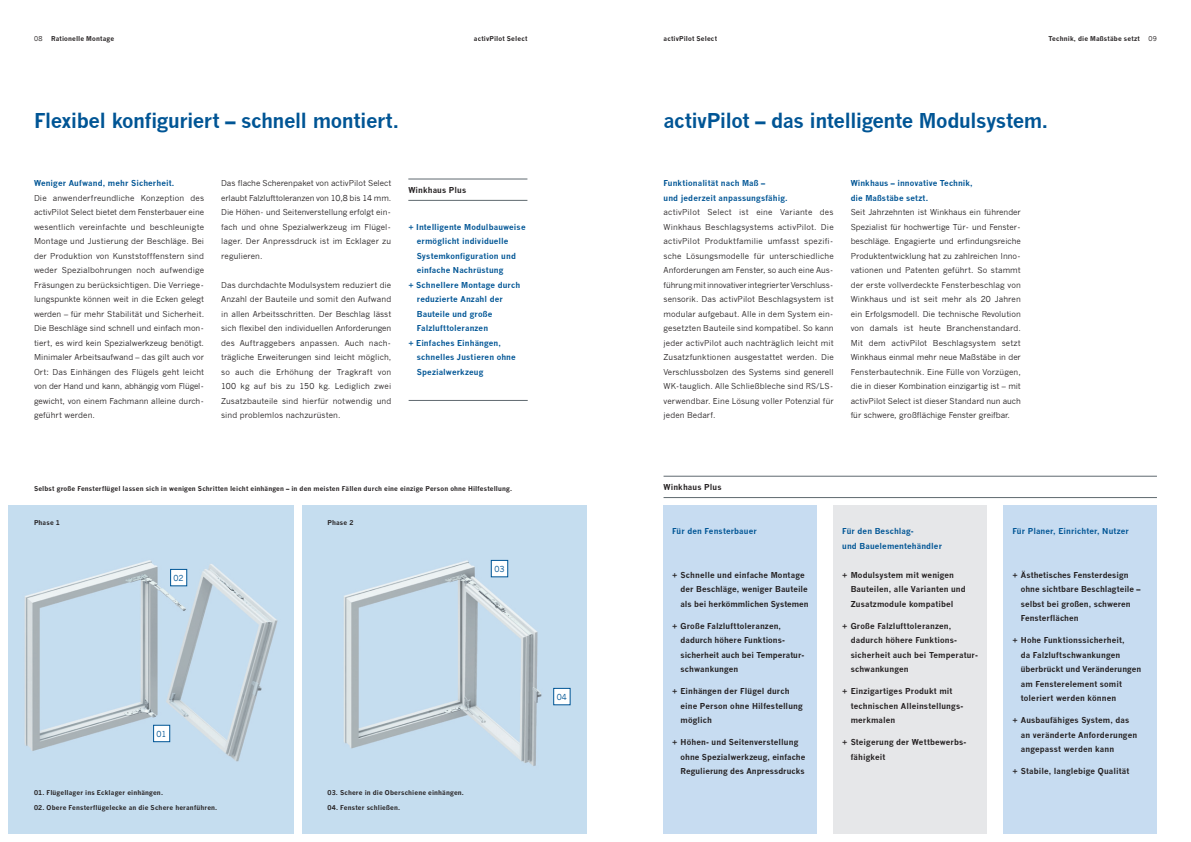
<style>
.page{position:relative;width:1191px;height:842px;background:#fff}
.page>*{position:absolute;margin:0;border:0;box-sizing:border-box;transform-origin:0 0}
.Headlines{font:700 20px "News Gothic";letter-spacing:-.03em;color:#005595}
.t1{font:8.1px "News Gothic";color:#005595}
.Zwischenhead{font:8px/14.5px "News Gothic";letter-spacing:.005em;color:#231f20;text-align:justify}
.Fließtext{font:8px/14.5px "News Gothic";letter-spacing:.01em;color:#231f20;text-align:justify}
.Marginalie_WH_Plus{font:700 8px/14.5px "News Gothic";letter-spacing:.01em;color:#231f20}
.Marginalie_WH_Plus_S{font:700 8px/14.5px "News Gothic";letter-spacing:.015em;color:#005595}
.Zwischenhead-2{font:700 8px/14.5px "News Gothic";letter-spacing:.015em;color:#005595}
.Marginalie_WH_Plus-2{font:700 8px/14.5px "News Gothic";letter-spacing:.015em;color:#005595}
.Marginalie_WH_Plus_H{font:700 8px "News Gothic";letter-spacing:.015em;color:#231f20}
.Fließtext_6_5_pt{font:700 6.5px "News Gothic";letter-spacing:.02em;color:#231f20}
.Navigationszeile_lin{font:700 6.5px "News Gothic";letter-spacing:.02em;color:#231f20}
.Navigationszeile_rec{font:700 6.5px "News Gothic";letter-spacing:.02em;color:#231f20}
.Navigationszeile_lin-2{font:6.5px "News Gothic";color:#231f20}
.Navigationszeile_rec-2{font:6.5px "News Gothic";color:#231f20}
.s1{color:#3e3e3f}
</style>
<div class="page">
<img style="left:9px;top:505px;width:284px;height:328px">
<img style="left:302px;top:505px;width:285px;height:328px">
<hr style="left:408px;top:400px;width:120px;height:1px;background:#5f696f">
<hr style="left:408px;top:200px;width:119px;height:1px;background:#5f696f">
<hr style="left:408px;top:179px;width:119px;height:1px;background:#5f696f">
<div style="left:153px;top:725px;width:17px;height:17px;background:#fff;border:1px solid #005595"></div>
<div style="left:170px;top:569px;width:17px;height:17px;background:#fff;border:1px solid #005595"></div>
<div style="left:553px;top:688px;width:17px;height:17px;background:#fff;border:1px solid #005595"></div>
<div style="left:491px;top:560px;width:17px;height:17px;background:#fff;border:1px solid #005595"></div>
<div style="left:1003px;top:505px;width:154px;height:328px;background:#c7dcf1"></div>
<div style="left:663px;top:505px;width:153px;height:328px;background:#c7dcf1"></div>
<div style="left:833px;top:505px;width:153px;height:328px;background:#e6e7e9"></div>
<hr style="left:663px;top:476px;width:494px;height:1px;background:#5f696f">
<hr style="left:663px;top:497px;width:494px;height:1px;background:#5f696f">
<p class="Navigationszeile_lin-2" style="left:34px;top:35px;width:10px">08</p>
<p class="Navigationszeile_lin" style="left:51px;top:35px;width:65px">Rationelle Montage</p>
<p class="Navigationszeile_rec" style="left:474px;top:35px;width:55px">activPilot Select</p>
<p class="Headlines" style="left:34px;top:108px;width:366px">Flexibel konfiguriert – schnell montiert.</p>
<p class="Zwischenhead-2" style="left:34px;top:176px;width:142px">Weniger Aufwand, mehr Sicherheit.</p>
<p class="Zwischenhead" style="left:34px;top:190px;width:172px">Die anwenderfreundliche Konzeption des activPilot Select bietet dem Fensterbauer eine wesentlich vereinfachte und beschleunigte Montage und Justierung der Beschläge. Bei der Produktion von Kunststofffenstern sind weder Spezialbohrungen noch aufwendige Fräsungen zu berücksichtigen. Die Verriege&shy;lungspunkte können weit in die Ecken gelegt werden – für mehr Stabilität und Sicherheit.<br>Die Beschläge sind schnell und einfach mon&shy;tiert, es wird kein Spezialwerkzeug benötigt.<br>Minimaler Arbeitsaufwand – das gilt auch vor Ort: Das Einhängen des Flügels geht leicht von der Hand und kann, abhängig vom Flügel&shy;gewicht, von einem Fachmann alleine durch&shy;geführt werden.</p>
<p class="Fließtext" style="left:221px;top:176px;width:172px">Das flache Scherenpaket von activPilot Select erlaubt Falzlufttoleranzen von 10,8 bis 14 mm.<br>Die Höhen<span class="s1">-</span> und Seitenverstellung erfolgt ein&shy;fach und ohne Spezialwerkzeug im Flügel&shy;lager. Der Anpressdruck ist im Ecklager zu regulieren.</p>
<p class="Fließtext" style="left:221px;top:277px;width:172px">Das durchdachte Modulsystem reduziert die Anzahl der Bauteile und somit den Aufwand in allen Arbeitsschritten. Der Beschlag lässt sich flexibel den individuellen Anforderungen des Auftraggebers anpassen. Auch nach&shy;trägliche Erweiterungen sind leicht möglich, so auch die Erhöhung der Tragkraft von 100 kg auf bis zu 150 kg. Lediglich zwei Zusatzbauteile sind hierfür notwendig und sind problemlos nachzurüsten.</p>
<p class="Marginalie_WH_Plus_H" style="left:408px;top:185px;width:60px">Winkhaus Plus</p>
<p class="Marginalie_WH_Plus_S" style="left:417px;top:219px;width:110px;text-indent:-9px">+ Intelligente Modulbauweise ermöglicht individuelle<br>Systemkonfiguration und</p>
<p class="Marginalie_WH_Plus_S" style="left:417px;top:263px;width:88px">einfache Nachrüstung</p>
<p class="Marginalie_WH_Plus_S" style="left:417px;top:277px;width:105px;text-indent:-9px">+ Schnellere Montage durch reduzierte Anzahl der<br>Bauteile und große</p>
<p class="Marginalie_WH_Plus_S" style="left:417px;top:321px;width:73px">Falzlufttoleranzen</p>
<p class="Marginalie_WH_Plus_S" style="left:417px;top:335px;width:100px;text-indent:-9px">+ Einfaches Einhängen, schnelles Justieren ohne<br>Spezialwerkzeug</p>
<p class="Fließtext_6_5_pt" style="left:34px;top:484px;width:479px">Selbst große Fensterflügel lassen sich in wenigen Schritten leicht einhängen – in den meisten Fällen durch eine einzige Person ohne Hilfestellung.</p>
<p class="Fließtext_6_5_pt" style="left:34px;top:519px;width:27px">Phase 1</p>
<p class="Fließtext_6_5_pt" style="left:327px;top:519px;width:27px">Phase 2</p>
<p class="t1" style="left:174px;top:573px;width:12px">02</p>
<p class="t1" style="left:494px;top:564px;width:12px">03</p>
<p class="t1" style="left:157px;top:729px;width:12px">01</p>
<p class="Fließtext_6_5_pt" style="left:34px;top:789px;width:130px">01. Flügellager ins Ecklager einhängen.</p>
<p class="Fließtext_6_5_pt" style="left:34px;top:803px;width:185px">02. Obere Fensterflügelecke an die Schere heranführen.</p>
<p class="Fließtext_6_5_pt" style="left:327px;top:789px;width:138px">03. Schere in die Oberschiene einhängen.</p>
<p class="Fließtext_6_5_pt" style="left:327px;top:803px;width:74px">04. Fenster schließen.</p>
<p class="t1" style="left:557px;top:692px;width:12px">04</p>
<p class="Navigationszeile_lin" style="left:663px;top:35px;width:55px">activPilot Select</p>
<p class="Navigationszeile_lin" style="left:1048px;top:35px;width:93px">Technik, die Maßstäbe setzt</p>
<p class="Navigationszeile_rec-2" style="left:1148px;top:35px;width:10px">09</p>
<p class="Headlines" style="left:663px;top:108px;width:386px">activPilot – das intelligente Modulsystem.</p>
<p class="Zwischenhead-2" style="left:663px;top:176px;width:126px">Funktionalität nach Maß –<br>und jederzeit anpassungsfähig.</p>
<p class="Zwischenhead" style="left:663px;top:205px;width:172px">activPilot Select ist eine Variante des Winkhaus Beschlagsystems activPilot. Die activPilot Produktfamilie umfasst spezifi&shy;sche Lösungsmodelle für unterschiedliche Anforderungen am Fenster, so auch eine Aus&shy;führung mit innovativer integrierter Verschluss&shy;sensorik. Das activPilot Beschlagsystem ist modular aufgebaut. Alle in dem System ein&shy;gesetzten Bauteile sind kompatibel. So kann jeder activPilot auch nachträglich leicht mit Zusatzfunktionen ausgestattet werden. Die Verschlussbolzen des Systems sind generell WK-tauglich. Alle Schließbleche sind RS/LS&shy;verwendbar. Eine Lösung voller Potenzial für jeden Bedarf.</p>
<p class="Zwischenhead-2" style="left:850px;top:176px;width:124px">Winkhaus – innovative Technik,</p>
<p class="Zwischenhead-2" style="left:850px;top:190px;width:79px">die Maßstäbe setzt.</p>
<p class="Fließtext" style="left:850px;top:205px;width:172px">Seit Jahrzehnten ist Winkhaus ein führender Spezialist für hochwertige Tür- und Fenster&shy;beschläge. Engagierte und erfindungsreiche Produktentwicklung hat zu zahlreichen Inno&shy;vationen und Patenten geführt. So stammt der erste vollverdeckte Fensterbeschlag von Winkhaus und ist seit mehr als 20 Jahren ein Erfolgsmodell. Die technische Revolution von damals ist heute Branchenstandard.<br>Mit dem activPilot Beschlagsystem setzt Winkhaus einmal mehr neue Maßstäbe in der Fensterbautechnik. Eine Fülle von Vorzügen, die in dieser Kombination einzigartig ist – mit activPilot Select ist dieser Standard nun auch für schwere, großflächige Fenster greifbar.</p>
<p class="Marginalie_WH_Plus_H" style="left:663px;top:482px;width:60px">Winkhaus Plus</p>
<p class="Marginalie_WH_Plus-2" style="left:672px;top:524px;width:86px">Für den Fensterbauer</p>
<p class="Marginalie_WH_Plus" style="left:680px;top:567px;width:129px;text-indent:-9px">+ Schnelle und einfache Montage der Beschläge, weniger Bauteile als bei herkömmlichen Systemen</p>
<p class="Marginalie_WH_Plus" style="left:672px;top:618px;width:111px">+ Große Falzlufttoleranzen,</p>
<p class="Marginalie_WH_Plus" style="left:680px;top:633px;width:125px">dadurch höhere Funktions&shy;sicherheit auch bei Temperatur&shy;schwankungen</p>
<p class="Marginalie_WH_Plus" style="left:680px;top:684px;width:124px;text-indent:-9px">+ Einhängen der Flügel durch eine Person ohne Hilfestellung möglich</p>
<p class="Marginalie_WH_Plus" style="left:680px;top:735px;width:126px;text-indent:-9px">+ Höhen- und Seitenverstellung ohne Spezialwerkzeug, einfache<br>Regulierung des Anpressdrucks</p>
<p class="Marginalie_WH_Plus-2" style="left:842px;top:524px;width:101px">Für den Beschlag-<br>und Bauelementehändler</p>
<p class="Marginalie_WH_Plus" style="left:850px;top:567px;width:117px;text-indent:-9px">+ Modulsystem mit wenigen<br>Bauteilen, alle Varianten und<br>Zusatzmodule kompatibel</p>
<p class="Marginalie_WH_Plus" style="left:850px;top:618px;width:129px;text-indent:-9px">+ Große Falzlufttoleranzen, dadurch höhere Funktions&shy;sicherheit auch bei Temperatur&shy;schwankungen</p>
<p class="Marginalie_WH_Plus" style="left:850px;top:684px;width:114px;text-indent:-9px">+ Einzigartiges Produkt mit technischen Alleinstellungs&shy;merkmalen</p>
<p class="Marginalie_WH_Plus" style="left:850px;top:735px;width:117px;text-indent:-9px">+ Steigerung der Wettbewerbs&shy;fähigkeit</p>
<p class="Marginalie_WH_Plus-2" style="left:1012px;top:524px;width:118px">Für Planer, Einrichter, Nutzer</p>
<p class="Marginalie_WH_Plus" style="left:1020px;top:567px;width:121px;text-indent:-9px">+ Ästhetisches Fensterdesign ohne sichtbare Beschlagteile – selbst bei großen, schweren</p>
<p class="Marginalie_WH_Plus" style="left:1020px;top:611px;width:59px">Fensterflächen</p>
<p class="Marginalie_WH_Plus" style="left:1020px;top:633px;width:122px;text-indent:-9px">+ Hohe Funktionssicherheit,<br>da Falzluftschwankungen überbrückt und Veränderungen am Fensterelement somit toleriert werden können</p>
<p class="Marginalie_WH_Plus" style="left:1020px;top:713px;width:118px;text-indent:-9px">+ Ausbaufähiges System, das an veränderte Anforderungen angepasst werden kann</p>
<p class="Marginalie_WH_Plus" style="left:1012px;top:764px;width:118px">+ Stabile, langlebige Qualität</p>
</div>
